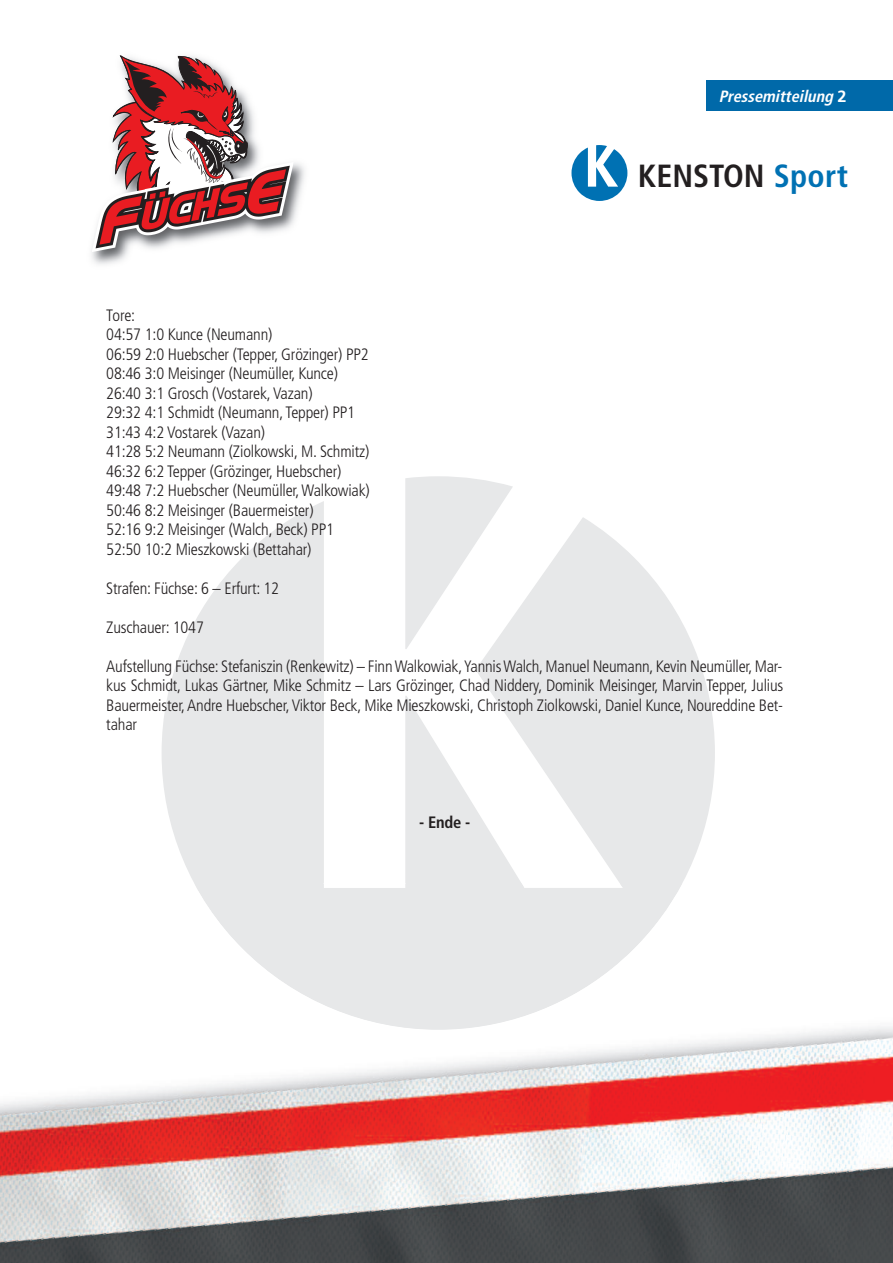
<style>
.page{position:relative;width:893px;height:1263px;background:#fff}
.page>*{position:absolute;margin:0;border:0;box-sizing:border-box;transform-origin:0 0}
.t1{font:700 condensed 32.1px "Frutiger";color:#231f20}
.t2{font:300 condensed 16.5px/19.5px "Frutiger";letter-spacing:-.01em;color:#231f20}
.t3{font:700 condensed 16.5px "Frutiger";color:#231f20}
.t4{font:italic 700 condensed 16.35px "Frutiger";color:#fff}
.s1{font-style:normal;font-stretch:normal}
.s2{color:#0071b3}
</style>
<div class="page">
<svg style="left:405px;top:476px;width:108px;height:25px;background:#eaebec"></svg>
<svg style="left:162px;top:501px;width:553px;height:382px;fill:#e7e8e9"></svg>
<div style="left:706px;top:81px;width:187px;height:30px;background:#0069a9"></div>
<svg style="left:571px;top:145px;width:56px;height:56px"></svg>
<img style="left:91px;top:163px;width:214px;height:102px">
<svg style="left:92px;top:55px;width:202px;height:197px"></svg>
<img style="left:0;top:904px;width:893px;height:359px">
<img style="left:225px;top:929px;width:385px;height:101px">
<p class="t4" style="left:719px;top:89px;width:129px">Pressemitteilung <span class="s1">2</span></p>
<h1 class="t1" style="left:638px;top:163px;width:212px">KENSTON <span class="s2">Sport</span></h1>
<p class="t2" style="left:106px;top:306px;width:265px">Tore:<br>04:57 1:0 Kunce (Neumann)<br>06:59 2:0 Huebscher (Tepper, Grözinger) PP2<br>08:46 3:0 Meisinger (Neumüller, Kunce)<br>26:40 3:1 Grosch (Vostarek,Vazan)<br>29:32 4:1 Schmidt (Neumann, Tepper) PP1<br>31:43 4:2 Vostarek (Vazan)<br>41:28 5:2 Neumann (Ziolkowski, M. Schmitz)<br>46:32 6:2 Tepper (Grözinger, Huebscher)<br>49:48 7:2 Huebscher (Neumüller,Walkowiak)<br>50:46 8:2 Meisinger (Bauermeister)<br>52:16 9:2 Meisinger (Walch, Beck) PP1<br>52:50 10:2 Mieszkowski (Bettahar)</p>
<p class="t2" style="left:106px;top:579px;width:174px">Strafen: Füchse: 6 – Erfurt: 12</p>
<p class="t2" style="left:106px;top:618px;width:99px">Zuschauer: 1047</p>
<p class="t2" style="left:106px;top:657px;width:678px;text-align:justify">Aufstellung Füchse: Stefaniszin (Renkewitz) – FinnWalkowiak,YannisWalch, Manuel Neumann, Kevin Neumüller, Mar&shy;kus Schmidt, Lukas Gärtner, Mike Schmitz – Lars Grözinger, Chad Niddery, Dominik Meisinger, Marvin Tepper, Julius Bauermeister,Andre Huebscher,Viktor Beck, Mike Mieszkowski, Christoph Ziolkowski, Daniel Kunce, Noureddine Bet&shy;tahar</p>
<p class="t3" style="left:419px;top:815px;width:53px">- Ende -</p>
</div>
